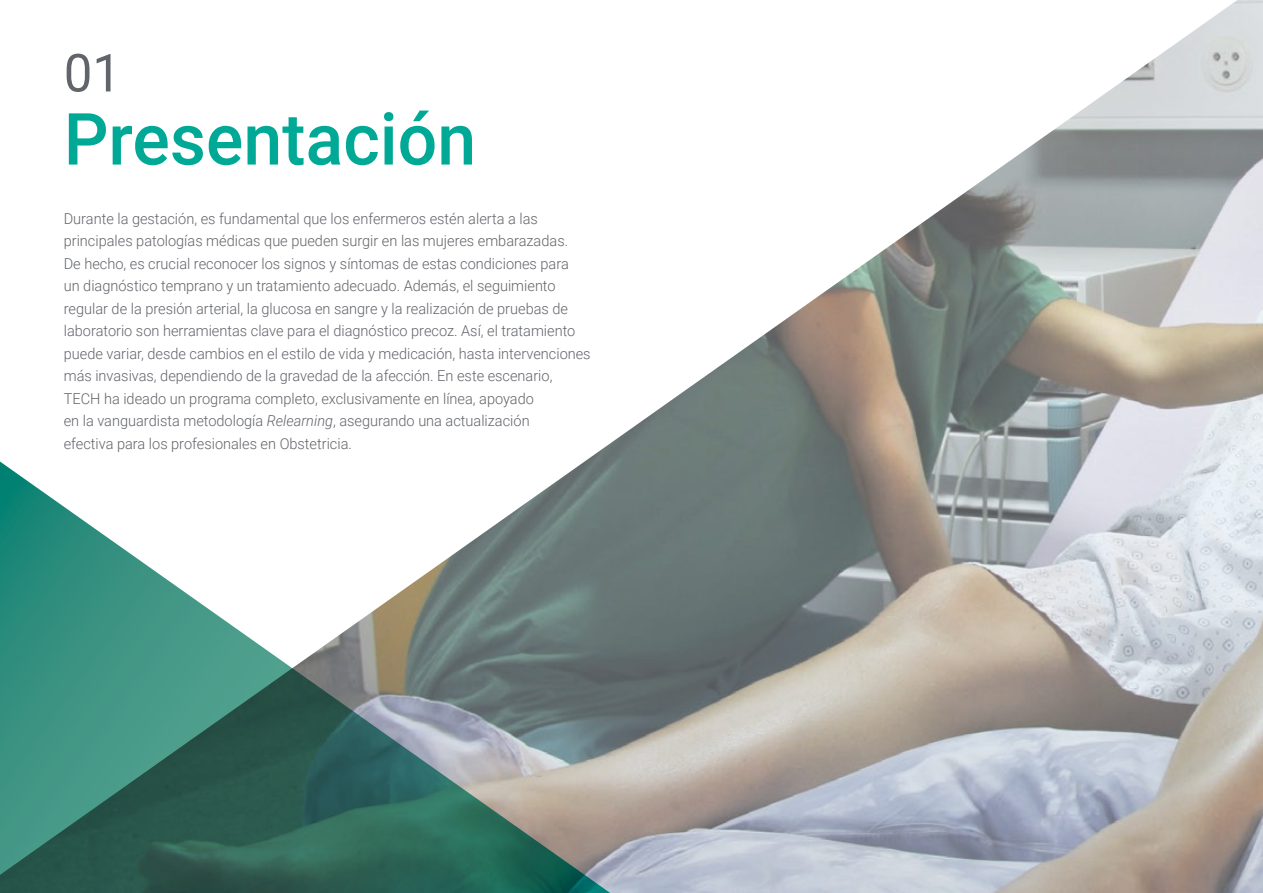
<style>
.page{position:relative;width:1263px;height:893px;background:#fff}
.page>*{position:absolute;margin:0;border:0;box-sizing:border-box;transform-origin:0 0}
.t1{font:500 72px "Roboto";color:#00a996}
.t2{font:52.5px "Roboto";color:#61646a}
.t3{font:300 15px/22.5px "Roboto";color:#61646a}
.s1{font-style:italic}
</style>
<div class="page">
<img style="left:607px;top:0;width:656px;height:893px">
<svg style="left:0;top:446px;width:640px;height:447px"></svg>
<h2 class="t2" style="left:64px;top:36px;width:59px">01</h2>
<h1 class="t1" style="left:64px;top:89px;width:414px">Presentación</h1>
<p class="t3" style="left:64px;top:207px;width:528px">Durante la gestación, es fundamental que los enfermeros estén alerta a las principales patologías médicas que pueden surgir en las mujeres embarazadas.<br>De hecho, es crucial reconocer los signos y síntomas de estas condiciones para<br>un diagnóstico temprano y un tratamiento adecuado. Además, el seguimiento regular de la presión arterial, la glucosa en sangre y la realización de pruebas de laboratorio son herramientas clave para el diagnóstico precoz. Así, el tratamiento puede variar, desde cambios en el estilo de vida y medicación, hasta intervenciones más invasivas, dependiendo de la gravedad de la afección. En este escenario, TECH ha ideado un programa completo, exclusivamente en línea, apoyado<br>en la vanguardista metodología <span class="s1">Relearning</span>, asegurando una actualización<br>efectiva para los profesionales en Obstetricia.</p>
</div>
